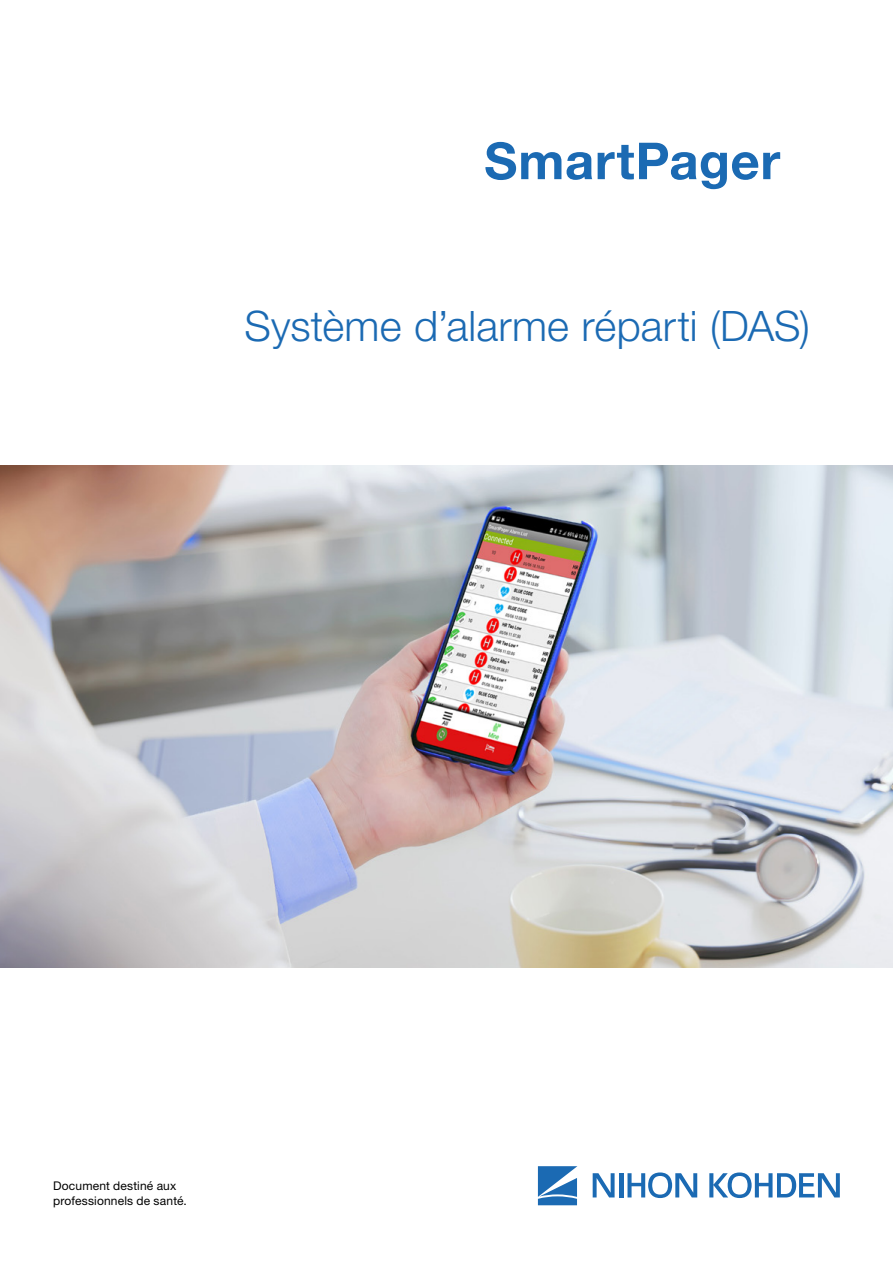
<style>
.page{position:relative;width:893px;height:1263px;background:#fff}
.page>*{position:absolute;margin:0;border:0;box-sizing:border-box;transform-origin:0 0}
.t1{font:700 51px "Helvetica Neue LT Pro";letter-spacing:.015em;color:#1b6ab3}
.t2{font:300 42px "Helvetica Neue LT Pro";letter-spacing:.005em;color:#1b6ab3}
.t3{font:12px/14.4px "Helvetica Neue LT Pro";letter-spacing:.015em;color:#000}
</style>
<div class="page">
<svg style="left:593px;top:1173px;width:22px;height:24px"></svg>
<hr style="left:619px;top:1173px;width:4px;height:24px;background:#1b6ab3">
<svg style="left:627px;top:1172px;width:70px;height:26px"></svg>
<svg style="left:709px;top:1172px;width:131px;height:26px"></svg>
<svg style="left:538px;top:1166px;width:39px;height:39px"></svg>
<img style="left:0;top:466px;width:893px;height:501px">
<h1 class="t1" style="left:484px;top:130px;width:298px">SmartPager</h1>
<h2 class="t2" style="left:244px;top:301px;width:567px">Système d’alarme réparti (DAS)</h2>
<p class="t3" style="left:53px;top:1178px;width:135px">Document destiné aux professionnels de santé.</p>
</div>
